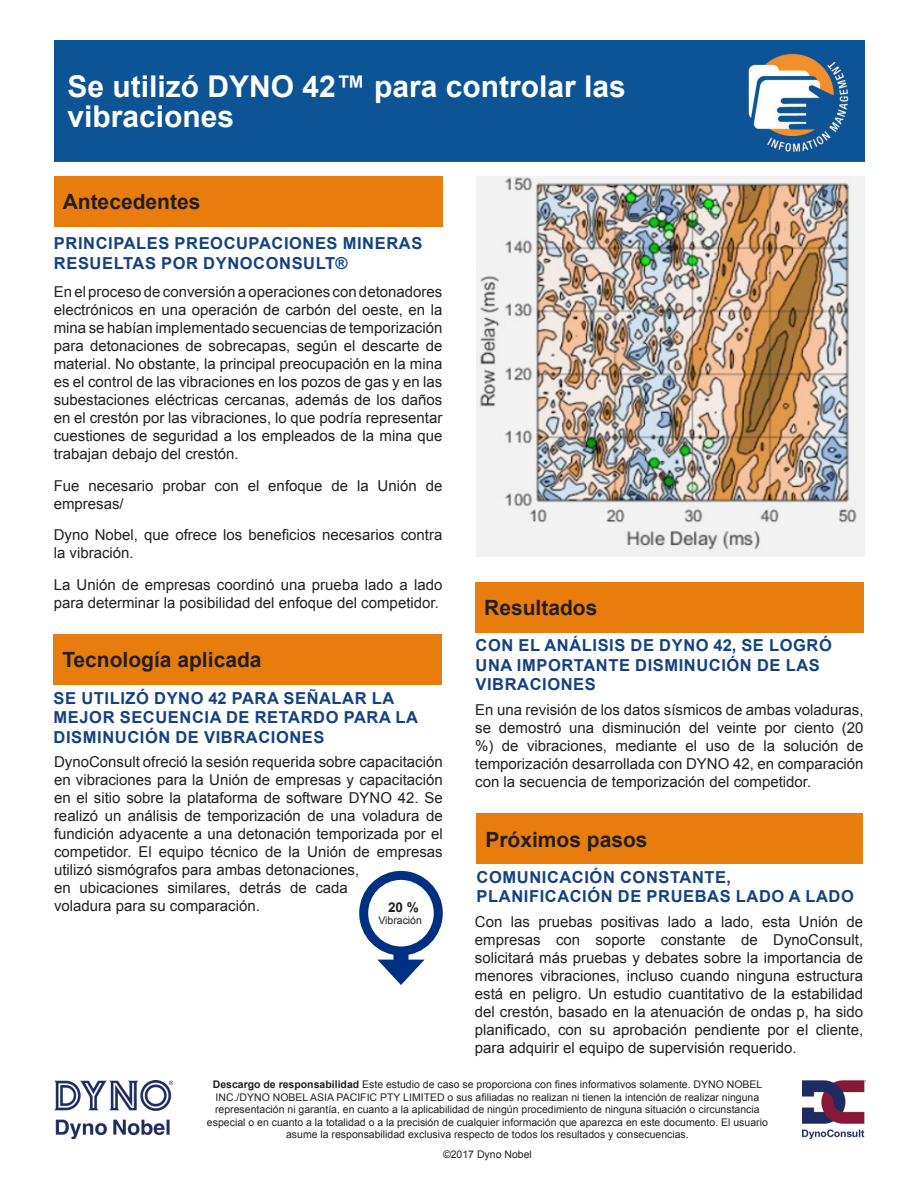
<style>
.page{position:relative;width:918px;height:1188px;background:#fff}
.page>*{position:absolute;margin:0;border:0;box-sizing:border-box;transform-origin:0 0}
.t1{font:700 30px/30px "Arial";color:#fff}
.t2{font:700 21px "Arial";color:#231f20}
.blue_heading{font:700 16.5px/19.5px "Arial";letter-spacing:.035em;color:#144281}
.t3{font:15px/18px "Arial";color:#231f20}
.t4{font:700 13.5px "Arial";color:#231f20}
.t5{font:10.5px/12.6px "Arial";color:#231f20;text-align:center}
.s1{font-weight:700}
</style>
<div class="page">
<div style="left:55px;top:40px;width:809px;height:122px;background:#0d5496"></div>
<div style="left:54px;top:176px;width:388px;height:51px;background:#e87d0d"></div>
<img style="left:477px;top:176px;width:388px;height:381px">
<img style="left:54px;top:1080px;width:118px;height:58px">
<img style="left:803px;top:1080px;width:62px;height:58px">
<div style="left:359px;top:871px;width:84px;height:84px;border:9px solid #003082;border-radius:50%"></div>
<div style="left:393px;top:951px;width:15px;height:19px;background:#003082"></div>
<svg style="left:377px;top:960px;width:47px;height:25px"></svg>
<div style="left:53px;top:635px;width:389px;height:50px;background:#e87d0d"></div>
<div style="left:475px;top:582px;width:389px;height:51px;background:#e87d0d"></div>
<div style="left:476px;top:814px;width:387px;height:50px;background:#e87d0d"></div>
<p class="t1" style="left:68px;top:72px;width:560px">Se utilizó DYNO 42™ para controlar las vibraciones</p>
<p class="t2" style="left:63px;top:187px;width:139px">Antecedentes</p>
<p class="blue_heading" style="left:54px;top:234px;width:370px">PRINCIPALES PREOCUPACIONES MINERAS<br>RESUELTAS POR DYNOCONSULT®</p>
<p class="t3" style="left:54px;top:283px;width:390px;text-align:justify">En el proceso de conversión a operaciones con detonadores electrónicos en una operación de carbón del oeste, en la mina se habían implementado secuencias de temporización para detonaciones de sobrecapas, según el descarte de material. No obstante, la principal preocupación en la mina es el control de las vibraciones en los pozos de gas y en las subestaciones eléctricas cercanas, además de los daños en el crestón por las vibraciones, lo que podría representar cuestiones de seguridad a los empleados de la mina que trabajan debajo del crestón.</p>
<p class="t3" style="left:54px;top:476px;width:390px">Fue necesario probar con el enfoque de la Unión de empresas/</p>
<p class="t3" style="left:54px;top:526px;width:390px">Dyno Nobel, que ofrece los beneficios necesarios contra la vibración.</p>
<p class="t3" style="left:54px;top:575px;width:390px">La Unión de empresas coordinó una prueba lado a lado para determinar la posibilidad del enfoque del competidor.</p>
<p class="t2" style="left:62px;top:645px;width:201px">Tecnología aplicada</p>
<p class="blue_heading" style="left:54px;top:688px;width:366px">SE UTILIZÓ DYNO 42 PARA SEÑALAR LA<br>MEJOR SECUENCIA DE RETARDO PARA LA<br>DISMINUCIÓN DE VIBRACIONES</p>
<p class="t3" style="left:54px;top:753px;width:390px">DynoConsult ofreció la sesión requerida sobre capacitación en vibraciones para la Unión de empresas y capacitación en el sitio sobre la plataforma de software DYNO 42. Se realizó un análisis de temporización de una voladura de fundición adyacente a una detonación temporizada por el competidor. El equipo técnico de la Unión de empresas utilizó sismógrafos para ambas detonaciones,<br>en ubicaciones similares, detrás de cada<br>voladura para su comparación.</p>
<p class="t4" style="left:388px;top:898px;width:32px">20 %</p>
<p class="t5" style="left:378px;top:914px;width:45px">Vibración</p>
<p class="t2" style="left:484px;top:593px;width:115px">Resultados</p>
<p class="blue_heading" style="left:476px;top:636px;width:358px">CON EL ANÁLISIS DE DYNO 42, SE LOGRÓ<br>UNA IMPORTANTE DISMINUCIÓN DE LAS<br>VIBRACIONES</p>
<p class="t3" style="left:475px;top:700px;width:390px;text-align:justify">En una revisión de los datos sísmicos de ambas voladuras, se demostró una disminución del veinte por ciento (20 %) de vibraciones, mediante el uso de la solución de temporización desarrollada con DYNO 42, en comparación con la secuencia de temporización del competidor.</p>
<p class="t2" style="left:485px;top:824px;width:164px">Próximos pasos</p>
<p class="blue_heading" style="left:477px;top:868px;width:379px">COMUNICACIÓN CONSTANTE,<br>PLANIFICACIÓN DE PRUEBAS LADO A LADO</p>
<p class="t3" style="left:475px;top:912px;width:390px;text-align:justify">Con las pruebas positivas lado a lado, esta Unión de empresas con soporte constante de DynoConsult, solicitará más pruebas y debates sobre la importancia de menores vibraciones, incluso cuando ninguna estructura está en peligro. Un estudio cuantitativo de la estabilidad del crestón, basado en la atenuación de ondas p, ha sido planificado, con su aprobación pendiente por el cliente, para adquirir el equipo de supervisión requerido.</p>
<p class="t5" style="left:207px;top:1078px;width:562px"><span class="s1">Descargo de responsabilidad</span> Este estudio de caso se proporciona con fines informativos solamente. DYNO NOBEL INC./DYNO NOBEL ASIA PACIFIC PTY LIMITED o sus afiliadas no realizan ni tienen la intención de realizar ninguna representación ni garantía, en cuanto a la aplicabilidad de ningún procedimiento de ninguna situación o circunstancia especial o en cuanto a la totalidad o a la precisión de cualquier información que aparezca en este documento. El usuario asume la responsabilidad exclusiva respecto de todos los resultados y consecuencias.</p>
<p class="t5" style="left:443px;top:1148px;width:90px">©2017 Dyno Nobel</p>
</div>
